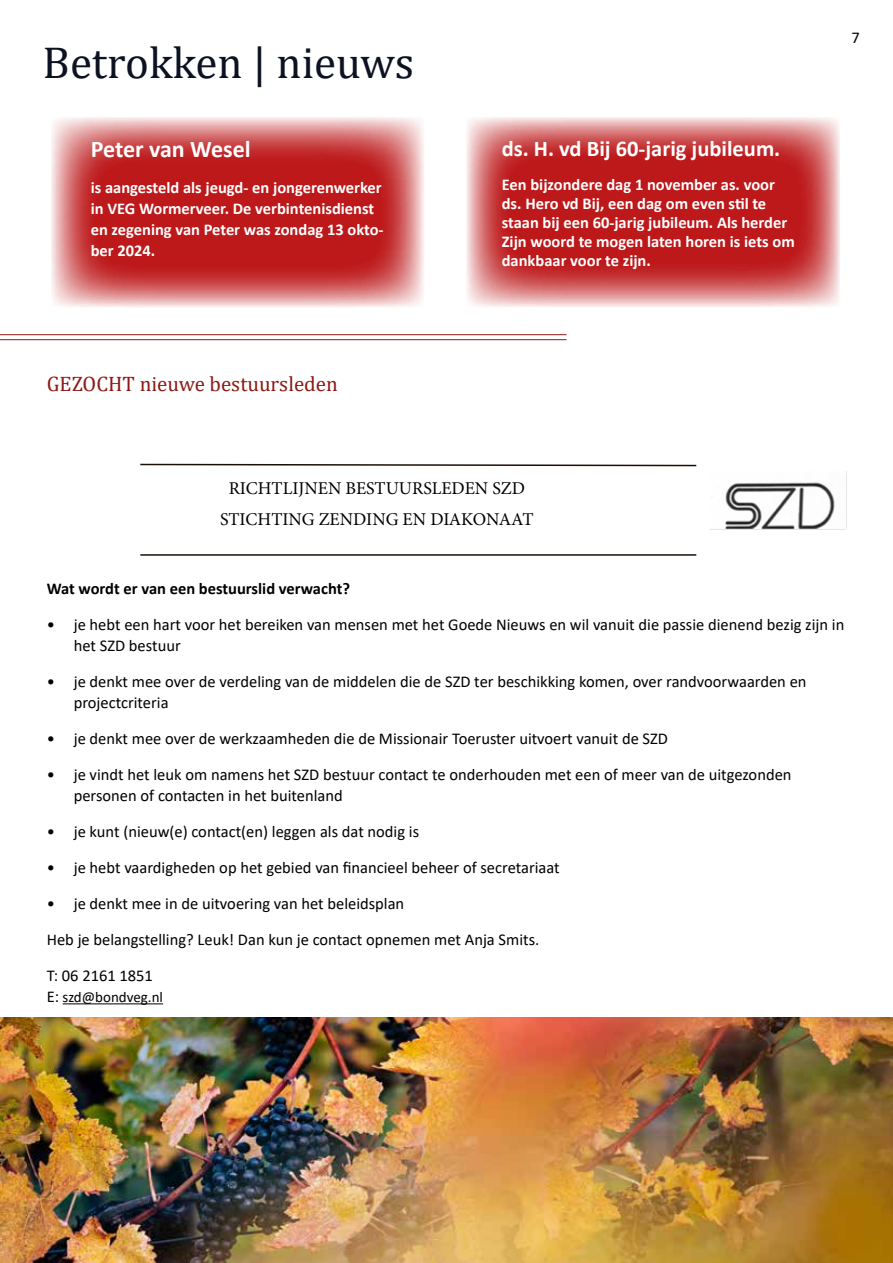
<style>
.page{position:relative;width:893px;height:1263px;background:#fff}
.page>*{position:absolute;margin:0;border:0;box-sizing:border-box;transform-origin:0 0}
.t1{font:45px "Cambria";color:#0c1222}
.t2{font:700 24px "Calibri";letter-spacing:-.005em;color:#fff}
.t3{font:700 22.5px "Calibri";color:#fff}
.t4{font:21px "Cambria";color:#8c1913}
.t5{font:18px/30.6px "Minion Pro";color:#000;text-align:center}
.t6{font:16.5px/21px "Calibri";color:#000}
.t7{font:700 16.5px/19px "Calibri";color:#fff}
.t8{font:700 16.5px "Calibri";color:#000}
.t9{font:15px "Calibri";color:#000}
.s1{font-size:16.5px}
</style>
<div class="page">
<svg style="left:466px;top:117px;width:373px;height:190px;background:#cc4d4f"></svg>
<svg style="left:51px;top:117px;width:373px;height:190px;background:#cc5051"></svg>
<hr style="left:63px;top:1003px;width:100px;height:1px;background:#000">
<img style="left:711px;top:472px;width:136px;height:58px">
<svg style="left:140px;top:463px;width:557px;height:4px"></svg>
<hr style="left:140px;top:554px;width:556px;height:2px;background:#1c0d06">
<img style="left:0;top:1017px;width:893px;height:246px">
<hr style="left:0;top:334px;width:567px;height:1px;background:#8c1913">
<hr style="left:0;top:339px;width:567px;height:1px;background:#8c1913">
<h1 class="t1" style="left:43px;top:36px;width:373px">Betrokken | nieuws</h1>
<h2 class="t2" style="left:91px;top:132px;width:162px">Peter van Wesel</h2>
<p class="t7" style="left:91px;top:177px;width:294px;line-height:21px">is aangesteld als jeugd- en jongerenwerker in VEG Wormerveer. De verbintenisdienst en zegening van Peter was zondag 13 okto&shy;ber 2024.</p>
<h3 class="t3" style="left:502px;top:132px;width:280px">ds. H. vd Bij 60-jarig jubileum.</h3>
<p class="t7" style="left:502px;top:174px;width:294px">Een bijzondere dag 1 november as. voor ds. Hero vd Bij, een dag om even stil te staan bij een 60-jarig jubileum. Als herder Zijn woord te mogen laten horen is iets om dankbaar voor te zijn.</p>
<p class="t6" style="left:851px;top:26px;width:10px">7</p>
<p class="t4" style="left:47px;top:371px;width:293px">GEZOCHT nieuwe bestuursleden</p>
<p class="t5" style="left:220px;top:473px;width:315px">RICHTLIJNEN BESTUURSLEDEN SZD<br>STICHTING ZENDING EN DIAKONAAT</p>
<p class="t8" style="left:47px;top:577px;width:305px">Wat wordt er van een bestuurslid verwacht?</p>
<p class="t6" style="left:74px;top:614px;width:772px;text-indent:-27px">• je hebt een hart voor het bereiken van mensen met het Goede Nieuws en wil vanuit die passie dienend bezig zijn in het SZD bestuur</p>
<p class="t6" style="left:74px;top:671px;width:734px;text-indent:-27px">• je denkt mee over de verdeling van de middelen die de SZD ter beschikking komen, over randvoorwaarden en projectcriteria</p>
<p class="t6" style="left:47px;top:728px;width:623px">• je denkt mee over de werkzaamheden die de Missionair Toeruster uitvoert vanuit de SZD</p>
<p class="t6" style="left:74px;top:764px;width:719px;text-indent:-27px">• je vindt het leuk om namens het SZD bestuur contact te onderhouden met een of meer van de uitgezonden personen of contacten in het buitenland</p>
<p class="t6" style="left:47px;top:821px;width:374px">• je kunt (nieuw(e) contact(en) leggen als dat nodig is</p>
<p class="t6" style="left:47px;top:857px;width:514px">• je hebt vaardigheden op het gebied van financieel beheer of secretariaat</p>
<p class="t6" style="left:47px;top:885px;width:494px;line-height:36px">• je denkt mee in de uitvoering van het beleidsplan<br>Heb je belangstelling? Leuk! Dan kun je contact opnemen met Anja Smits.<br>T: 06 2161 1851</p>
<p class="t9" style="left:47px;top:987px;width:118px"><span class="s1">E:</span> szd@bondveg.nl</p>
</div>
